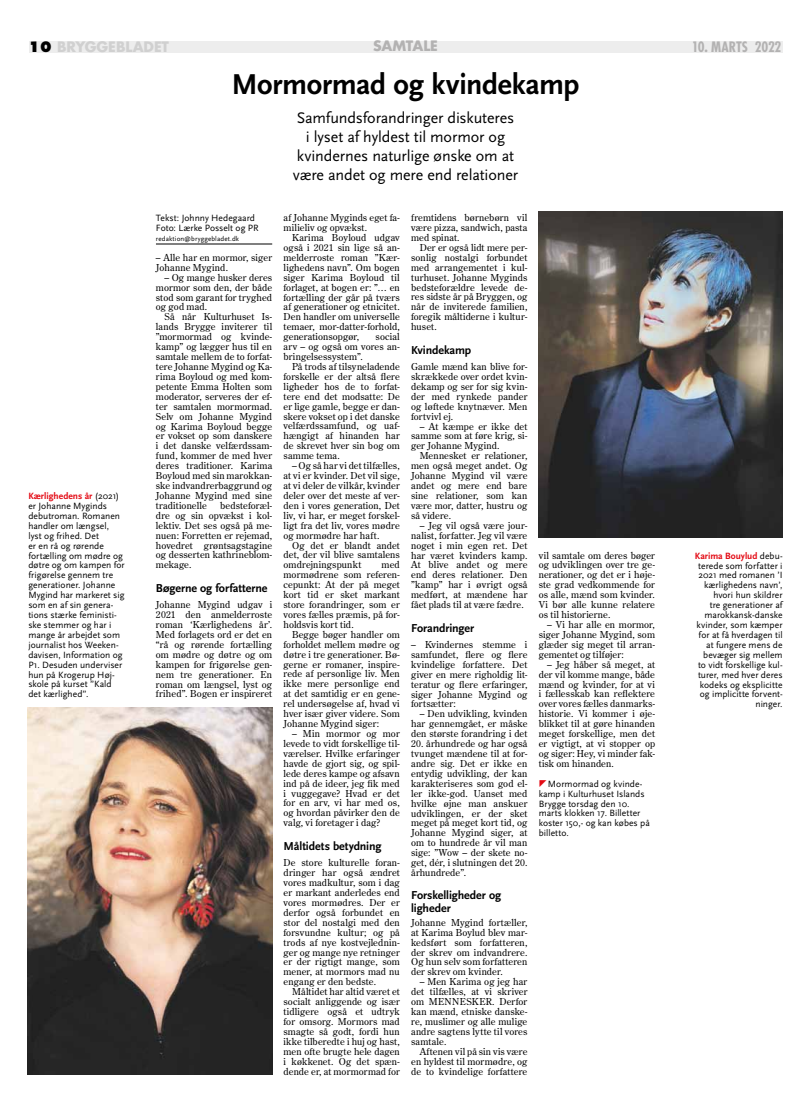
<style>
.page{position:relative;width:811px;height:1120px;background:#fff}
.page>*{position:absolute;margin:0;border:0;box-sizing:border-box;transform-origin:0 0}
.t1{font:700 30px "Scala Sans";letter-spacing:-.015em;color:#000}
.t2{font:16px/19.2px "Scala Sans";letter-spacing:-.01em;color:#000;text-align:center}
.t3{font:700 14px "Futura";letter-spacing:-.005em;color:#d0d0d0}
.t4{font:700 condensed 14px "Futura";letter-spacing:-.015em;color:#b3b2b2}
.t5{font:700 14px "Futura";letter-spacing:-.015em;color:#b3b2b2}
.t6{font:700 12px/12px "Scala Sans";letter-spacing:-.01em;color:#000}
.t7{font:9.5px/9.9px "Century Old Style Std";letter-spacing:.01em;color:#000;text-align:justify}
.t8{font:9.5px/9.9px "Scala Sans";letter-spacing:.005em;color:#000}
.t9{font:7px "Scala Sans";letter-spacing:.015em;color:#000}
.s1{font-weight:800;color:#000}
.s2{font-weight:700;color:#e30a14}
</style>
<div class="page">
<div style="left:29px;top:41px;width:753px;height:11px;background:#ededed"></div>
<hr style="left:156px;top:244px;width:116px;height:1px;background:#000">
<img style="left:538px;top:211px;width:244px;height:326px">
<img style="left:27px;top:707px;width:245px;height:367px">
<h3 class="t5" style="left:373px;top:36px;width:65px">SAMTALE</h3>
<h1 class="t1" style="left:231px;top:68px;width:350px">Mormormad og kvindekamp</h1>
<h2 class="t2" style="left:293px;top:108px;width:227px">Samfundsforandringer diskuteres<br>i lyset af hyldest til mormor og kvindernes naturlige ønske om at være andet og mere end relationer</h2>
<h3 class="t3" style="left:28px;top:38px;width:142px"><span class="s1">10</span> BRYGGEBLADET</h3>
<h3 class="t4" style="left:692px;top:38px;width:91px">10. MARTS 2022</h3>
<p class="t8" style="left:28px;top:491px;width:98px"><span class="s2">Kærlighedens år</span> (2021) er Johanne Myginds debutroman. Romanen handler om længsel, lyst og frihed. Det<br>er en rå og rørende fortælling om mødre og døtre og om kampen for frigørelse gennem tre generationer. Johanne<br>Mygind har markeret sig som en af sin genera&shy;tions stærke feministi&shy;ske stemmer og har i mange år arbejdet som journalist hos Weeken&shy;davisen, Information og<br>P1. Desuden underviser hun på Krogerup Høj&shy;skole på kurset ”Kald det kærlighed”.</p>
<p class="t8" style="left:156px;top:213px;width:104px">Tekst: Johnny Hedegaard<br>Foto: Lærke Posselt og PR</p>
<p class="t9" style="left:156px;top:235px;width:85px">redaktion@bryggebladet.dk</p>
<p class="t7" style="left:156px;top:252px;width:118px">– Alle har en mormor, siger<br>Johanne Mygind.</p>
<p class="t7" style="left:156px;top:272px;width:118px;text-indent:9px">– Og mange husker deres mormor som den, der både stod som garant for tryghed og god mad.</p>
<p class="t7" style="left:156px;top:312px;width:118px;text-indent:9px">Så når Kulturhuset Is&shy;lands Brygge inviterer til ”mormormad og kvinde&shy;kamp” og lægger hus til en samtale mellem de to forfat&shy;tere Johanne Mygind og Ka&shy;rima Boyloud og med kom&shy;petente Emma Holten som moderator, serveres der ef&shy;ter samtalen mormormad.<br>Selv om Johanne Mygind og Karima Boyloud begge er vokset op som danskere i det danske velfærdssam&shy;fund, kommer de med hver deres traditioner. Karima Boyloud med sin marokkan&shy;ske indvandrerbaggrund og Johanne Mygind med sine traditionelle</p>
<p class="t7" style="left:156px;top:500px;width:118px;text-indent:64px">bedsteforæl&shy;dre og sin opvækst i kol&shy;lektiv. Det ses også på me&shy;nuen: Forretten er rejemad, hovedret grøntsagstagine og desserten kathrineblom&shy;mekage.</p>
<p class="t6" style="left:156px;top:582px;width:113px">Bøgerne og forfatterne</p>
<p class="t7" style="left:156px;top:599px;width:118px">Johanne Mygind udgav i 2021 den anmelderroste roman ‘Kærlighedens år’.<br>Med forlagets ord er det en “rå og rørende fortælling om mødre og døtre og om kampen for frigørelse gen&shy;nem tre generationer. En roman om længsel, lyst og frihed”. Bogen er inspireret</p>
<p class="t7" style="left:283px;top:213px;width:118px">af Johanne Myginds eget fa&shy;milieliv og opvækst.</p>
<p class="t7" style="left:283px;top:232px;width:118px;text-indent:9px">Karima Boyloud udgav også i 2021 sin lige så an&shy;melderroste roman ”Kær&shy;lighedens navn”. Om bogen siger Karima Boyloud til forlaget, at bogen er: ”… en fortælling der går på tværs af generationer og etnicitet.<br>Den handler om universelle temaer, mor-datter-forhold, generationsopgør,</p>
<p class="t7" style="left:283px;top:332px;width:118px;text-indent:92px">social arv – og også om vores an&shy;bringelsessystem”.</p>
<p class="t7" style="left:283px;top:361px;width:118px;text-indent:9px">På trods af tilsyneladende forskelle er der altså flere ligheder hos de to forfat&shy;tere end det modsatte: De er lige gamle, begge er dan&shy;skere vokset op i det danske velfærdssamfund, og uaf&shy;hængigt af hinanden har de skrevet hver sin bog om samme tema.</p>
<p class="t7" style="left:283px;top:460px;width:118px;text-indent:9px">– Og så har vi det tilfælles, at vi er kvinder. Det vil sige, at vi deler de vilkår, kvinder deler over det meste af ver&shy;den i vores generation, Det liv, vi har, er meget forskel&shy;ligt fra det liv, vores mødre og mormødre har haft.</p>
<p class="t7" style="left:283px;top:540px;width:118px;text-indent:9px">Og det er blandt andet det, der vil blive samtalens omdrejningspunkt</p>
<p class="t7" style="left:283px;top:560px;width:118px;text-indent:98px">med mormødrene som referen&shy;cepunkt: At der på meget kort tid er sket markant store forandringer, som er vores fælles præmis, på for&shy;holdsvis kort tid.</p>
<p class="t7" style="left:283px;top:629px;width:118px;text-indent:9px">Begge bøger handler om forholdet mellem mødre og døtre i tre generationer. Bø&shy;gerne er romaner, inspire&shy;rede af personlige liv. Men ikke mere personlige end at det samtidig er en gene&shy;rel undersøgelse af, hvad vi hver især giver videre. Som Johanne Mygind siger:</p>
<p class="t7" style="left:283px;top:728px;width:118px;text-indent:9px">– Min mormor og mor levede to vidt forskellige til&shy;værelser. Hvilke erfaringer havde de gjort sig, og spil&shy;lede deres kampe og afsavn ind på de ideer, jeg fik med i vuggegave? Hvad er det for en arv, vi har med os, og hvordan påvirker den de valg, vi foretager i dag?</p>
<p class="t6" style="left:283px;top:840px;width:99px">Måltidets betydning</p>
<p class="t7" style="left:283px;top:857px;width:118px">De store kulturelle foran&shy;dringer har også ændret vores madkultur, som i dag er markant anderledes end vores mormødres. Der er derfor også forbundet en stor del nostalgi med den forsvundne kultur; og på trods af nye kostvejlednin&shy;ger og mange nye retninger er der rigtigt mange, som mener, at mormors mad nu engang er den bedste.</p>
<p class="t7" style="left:283px;top:986px;width:118px;text-indent:9px">Måltidet har altid været et socialt anliggende og især tidligere også et udtryk for omsorg. Mormors mad smagte så godt, fordi hun ikke tilberedte i huj og hast, men ofte brugte hele dagen i køkkenet. Og det spæn&shy;dende er, at mormormad for</p>
<p class="t7" style="left:411px;top:212px;width:118px">fremtidens børnebørn vil være pizza, sandwich, pasta med spinat.</p>
<p class="t7" style="left:411px;top:242px;width:118px;text-indent:9px">Der er også lidt mere per&shy;sonlig nostalgi forbundet med arrangementet i kul&shy;turhuset. Johanne Myginds bedsteforældre levede de&shy;res sidste år på Bryggen, og når de inviterede familien, foregik måltiderne i kultur&shy;huset.</p>
<p class="t6" style="left:411px;top:344px;width:62px">Kvindekamp</p>
<p class="t7" style="left:411px;top:361px;width:118px">Gamle mænd kan blive for&shy;skrækkede over ordet kvin&shy;dekamp og ser for sig kvin&shy;der med rynkede pander og løftede knytnæver. Men fortvivl ej.</p>
<p class="t7" style="left:411px;top:421px;width:118px;text-indent:9px">– At kæmpe er ikke det samme som at føre krig, si&shy;ger Johanne Mygind.</p>
<p class="t7" style="left:411px;top:451px;width:118px;text-indent:9px">Mennesket er relationer, men også meget andet. Og Johanne Mygind vil være andet og mere end bare sine relationer, som kan være mor, datter, hustru og så videre.</p>
<p class="t7" style="left:411px;top:520px;width:118px;text-indent:9px">– Jeg vil også være jour&shy;nalist, forfatter. Jeg vil være noget i min egen ret. Det har været kvinders kamp.<br>At blive andet og mere end deres relationer. Den ”kamp” har i øvrigt også medført, at mændene har fået plads til at være fædre.</p>
<p class="t6" style="left:411px;top:622px;width:65px">Forandringer</p>
<p class="t7" style="left:411px;top:639px;width:118px">– Kvindernes stemme i samfundet, flere og flere kvindelige forfattere. Det giver en mere righoldig lit&shy;teratur og flere erfaringer, siger Johanne Mygind og fortsætter:</p>
<p class="t7" style="left:411px;top:709px;width:118px;text-indent:9px">– Den udvikling, kvinden har gennemgået, er måske den største forandring i det</p>
<p class="t7" style="left:411px;top:738px;width:118px">20. århundrede og har også tvunget mændene til at for&shy;andre sig. Det er ikke en entydig udvikling, der kan karakteriseres som god el&shy;ler ikke-god. Uanset med hvilke øjne man anskuer udviklingen, er der sket meget på meget kort tid, og Johanne Mygind siger, at om to hundrede år vil man sige: ”Wow – der skete no&shy;get, dér, i slutningen det 20. århundrede”.</p>
<p class="t6" style="left:411px;top:890px;width:92px">Forskelligheder og ligheder</p>
<p class="t7" style="left:411px;top:917px;width:118px">Johanne Mygind fortæller, at Karima Boylud blev mar&shy;kedsført som forfatteren, der skrev om indvandrere.<br>Og hun selv som forfatteren der skrev om kvinder.</p>
<p class="t7" style="left:411px;top:976px;width:118px;text-indent:9px">– Men Karima og jeg har det tilfælles, at vi skriver om MENNESKER. Derfor kan mænd, etniske danske&shy;re, muslimer og alle mulige andre sagtens lytte til vores samtale.</p>
<p class="t7" style="left:411px;top:1046px;width:118px;text-indent:9px">Aftenen vil på sin vis være en hyldest til mormødre, og de to kvindelige forfattere</p>
<p class="t7" style="left:539px;top:550px;width:118px">vil samtale om deres bøger og udviklingen over tre ge&shy;nerationer, og det er i høje&shy;ste grad vedkommende for os alle, mænd som kvinder.<br>Vi bør alle kunne relatere os til historierne.</p>
<p class="t7" style="left:539px;top:619px;width:118px;text-indent:9px">– Vi har alle en mormor, siger Johanne Mygind, som glæder sig meget til arran&shy;gementet og tilføjer:</p>
<p class="t7" style="left:539px;top:659px;width:118px;text-indent:9px">– Jeg håber så meget, at der vil komme mange, både mænd og kvinder, for at vi i fællesskab kan reflektere over vores fælles danmarks&shy;historie. Vi kommer i øje&shy;blikket til at gøre hinanden meget forskellige, men det er vigtigt, at vi stopper op og siger: Hey, vi minder fak&shy;tisk om hinanden.</p>
<p class="t8" style="left:539px;top:779px;width:113px;text-indent:9px">Mormormad og kvinde&shy;kamp i Kulturhuset Islands<br>Brygge torsdag den 10. marts klokken 17. Billetter koster 150,- og kan købes på billetto.</p>
<p class="t8" style="left:695px;top:551px;width:89px;text-align:right"><span class="s2">Karima Bouylud</span> debu&shy;terede som forfatter i<br>2021 med romanen ’I kærlighedens navn’, hvori hun skildrer<br>tre generationer af marokkansk-danske kvinder, som kæmper for at få hverdagen til at fungere mens de bevæger sig mellem to vidt forskellige kul&shy;turer, med hver deres kodeks og eksplicitte og implicitte forvent&shy;ninger.</p>
</div>
